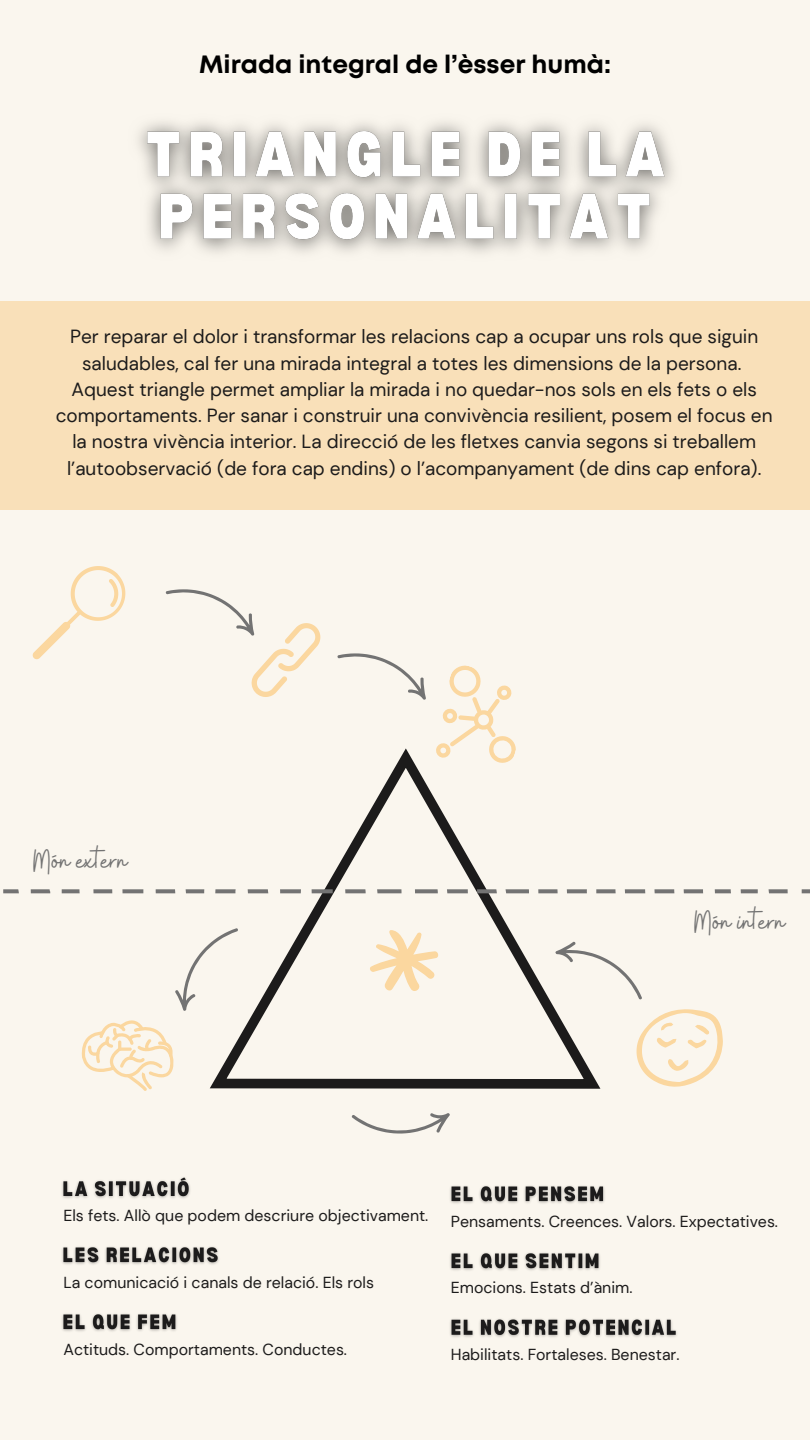
<style>
.page{position:relative;width:810px;height:1440px;background:#faf6ee}
.page>*{position:absolute;margin:0;border:0;box-sizing:border-box;transform-origin:0 0}
.t1{font:31.7px "Buffalo";color:#737373}
.t2{font:700 25px "Mont";color:#000}
.t3{font:19px/26.2px "DM Sans";color:#1c1b1b;text-align:center}
.t4{font:15.9px "DM Sans";color:#1c1b1b}
</style>
<div class="page">
<div style="left:0;top:301px;width:810px;height:209px;background:#f9e0b9"></div>
<svg style="left:210px;top:748px;width:390px;height:341px"></svg>
<svg style="left:81px;top:1020px;width:93px;height:71px"></svg>
<svg style="left:434px;top:665px;width:85px;height:101px"></svg>
<svg style="left:359px;top:917px;width:92px;height:91px"></svg>
<svg style="left:33px;top:566px;width:92px;height:93px"></svg>
<svg style="left:3px;top:889px;width:16px;height:4px"></svg>
<svg style="left:31px;top:889px;width:19px;height:4px"></svg>
<svg style="left:62px;top:889px;width:18px;height:4px"></svg>
<svg style="left:122px;top:889px;width:21px;height:4px"></svg>
<svg style="left:156px;top:889px;width:19px;height:4px"></svg>
<svg style="left:186px;top:889px;width:18px;height:4px"></svg>
<svg style="left:215px;top:889px;width:21px;height:4px"></svg>
<svg style="left:248px;top:889px;width:20px;height:4px"></svg>
<svg style="left:312px;top:889px;width:21px;height:4px"></svg>
<svg style="left:345px;top:889px;width:21px;height:4px"></svg>
<svg style="left:377px;top:889px;width:25px;height:4px"></svg>
<svg style="left:415px;top:889px;width:23px;height:4px"></svg>
<svg style="left:477px;top:889px;width:20px;height:4px"></svg>
<svg style="left:506px;top:889px;width:23px;height:4px"></svg>
<svg style="left:538px;top:889px;width:20px;height:4px"></svg>
<svg style="left:596px;top:889px;width:20px;height:4px"></svg>
<svg style="left:625px;top:889px;width:20px;height:4px"></svg>
<svg style="left:655px;top:889px;width:19px;height:4px"></svg>
<svg style="left:684px;top:889px;width:19px;height:4px"></svg>
<svg style="left:741px;top:889px;width:17px;height:4px"></svg>
<svg style="left:769px;top:889px;width:19px;height:4px"></svg>
<svg style="left:802px;top:889px;width:8px;height:4px"></svg>
<svg style="left:715px;top:889px;width:16px;height:4px"></svg>
<svg style="left:567px;top:889px;width:20px;height:4px"></svg>
<svg style="left:447px;top:889px;width:21px;height:4px"></svg>
<svg style="left:280px;top:889px;width:21px;height:4px"></svg>
<svg style="left:93px;top:889px;width:19px;height:4px"></svg>
<svg style="left:165px;top:589px;width:155px;height:108px"></svg>
<img style="left:138px;top:122px;width:535px;height:131px">
<img style="left:62px;top:1177px;width:128px;height:22px">
<img style="left:62px;top:1246px;width:157px;height:19px">
<img style="left:62px;top:1314px;width:115px;height:18px">
<img style="left:450px;top:1185px;width:155px;height:19px">
<img style="left:450px;top:1252px;width:150px;height:19px">
<img style="left:450px;top:1319px;width:227px;height:18px">
<svg style="left:337px;top:653px;width:89px;height:47px"></svg>
<svg style="left:175px;top:926px;width:86px;height:86px"></svg>
<svg style="left:350px;top:1076px;width:101px;height:58px"></svg>
<svg style="left:554px;top:925px;width:169px;height:164px"></svg>
<h3 class="t2" style="left:199px;top:55px;width:413px">Mirada integral de l’èsser humà:</h3>
<h2 class="t3" style="left:56px;top:324px;width:718px">Per reparar el dolor i transformar les relacions cap a ocupar uns rols que siguin saludables, cal fer una mirada integral a totes les dimensions de la persona.<br>Aquest triangle permet ampliar la mirada i no quedar-nos sols en els fets o els comportaments. Per sanar i construir una convivència resilient, posem el focus en la nostra vivència interior. La direcció de les fletxes canvia segons si treballem l’autoobservació (de fora cap endins) o l’acompanyament (de dins cap enfora).</h2>
<p class="t1" style="left:34px;top:840px;width:95px">Món extern</p>
<p class="t1" style="left:695px;top:901px;width:92px">Món intern</p>
<h5 class="t4" style="left:63px;top:1205px;width:366px">Els fets. Allò que podem descriure objectivament.</h5>
<p class="t4" style="left:451px;top:1211px;width:329px">Pensaments. Creences. Valors. Expectatives.</p>
<p class="t4" style="left:63px;top:1272px;width:312px">La comunicació i canals de relació. Els rols</p>
<p class="t4" style="left:451px;top:1278px;width:183px">Emocions. Estats d’ànim.</p>
<p class="t4" style="left:63px;top:1339px;width:285px">Actituds. Comportaments. Conductes.</p>
<p class="t4" style="left:451px;top:1344px;width:230px">Habilitats. Fortaleses. Benestar.</p>
</div>
